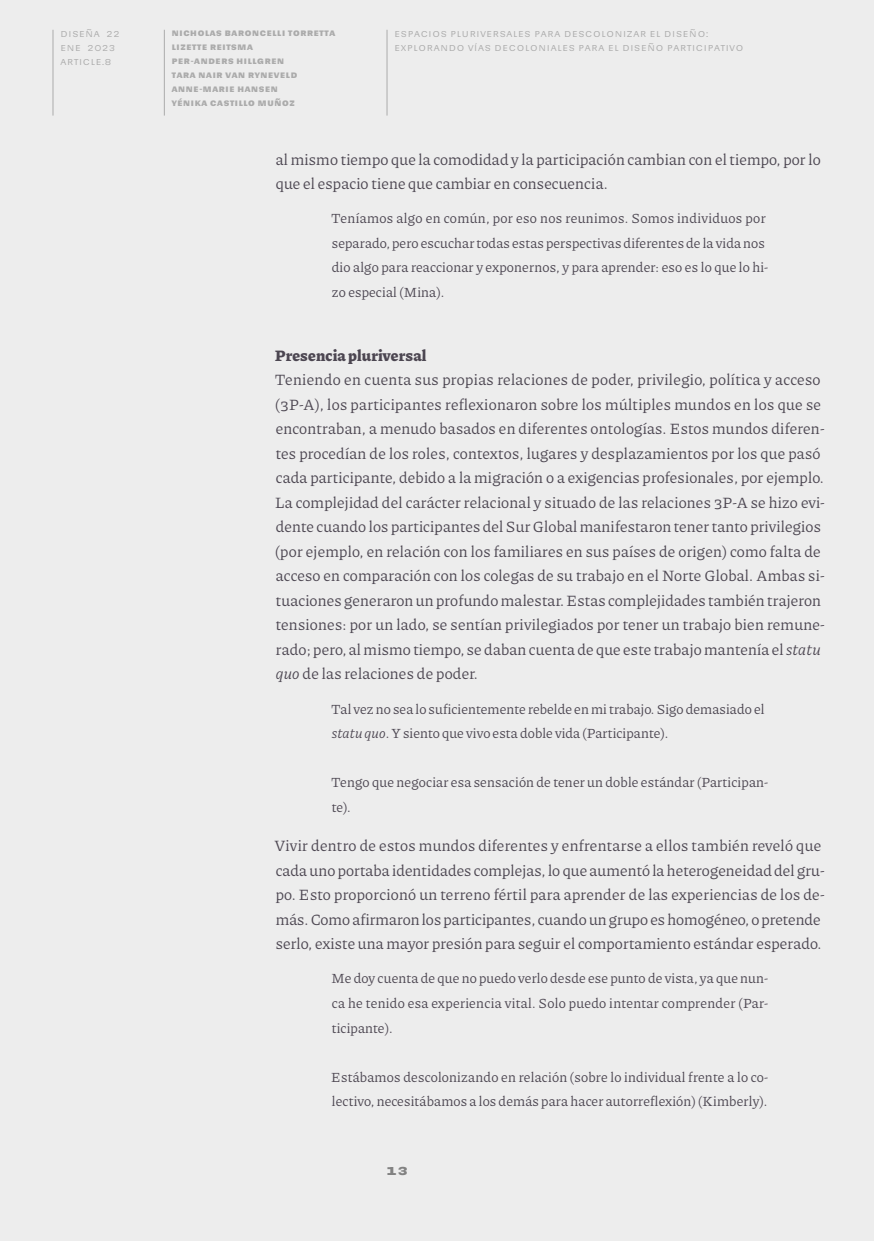
<style>
.page{position:relative;width:874px;height:1241px;background:#fff}
.page>*{position:absolute;margin:0;border:0;box-sizing:border-box;transform-origin:0 0}
.Texto_sin_sangría{font:15.75px/24.5px "Piazzolla";letter-spacing:.01em;color:#4c4651}
.Subtítulo_2{font:800 15.75px "Piazzolla";letter-spacing:.01em;color:#4c4651}
.cita{font:14px/24.5px "Piazzolla";letter-spacing:.01em;color:#4c4651}
.t1{font:700 14px "Sudamerican Grotesk";color:#828282}
.t2{font:10.5px/14px "Sudamerican Grotesk";letter-spacing:.07em;color:#ababab}
.t3{font:700 9.62px/14px "Sudamerican Grotesk";letter-spacing:.07em;color:#ababab}
.s1{font-style:italic}
</style>
<div class="page">
<div style="left:0;top:0;width:873px;height:1240px;background:#ededed"></div>
<hr style="left:52px;top:30px;width:1px;height:85px;background:#ababab">
<hr style="left:164px;top:30px;width:1px;height:85px;background:#ababab">
<hr style="left:386px;top:30px;width:1px;height:85px;background:#ababab">
<p class="t2" style="left:60px;top:26px;width:61px">Diseña 22 ene 2023 article.8</p>
<p class="t3" style="left:172px;top:25px;width:165px">Nicholas Baroncelli Torretta<br>Lizette Reitsma<br>Per-Anders Hillgren<br>Tara Nair van Ryneveld<br>Ann</p>
<p class="t3" style="left:172px;top:81px;width:124px;text-align:center">e-Marie Hansen<br>Yénika Castillo Muñoz</p>
<p class="t2" style="left:394px;top:26px;width:350px">Espacios plurive rsales para descolonizar e l dise ño:<br>Explorando vías de coloniales para e l dise ño participativo</p>
<p class="Texto_sin_sangría" style="left:275px;top:146px;width:546px">al mismo tiempo que la comodidad y la participación cambian con el tiempo, por lo que el espacio tiene que cambiar en consecuencia.</p>
<p class="cita" style="left:331px;top:206px;width:438px">Teníamos algo en común, por eso nos reunimos. Somos individuos por separado, pero escuchar todas estas perspectivas diferentes de la vida nos dio algo para reaccionar y exponernos, y para aprender: eso es lo que lo hi&shy;zo especial (Mina).</p>
<p class="Subtítulo_2" style="left:275px;top:344px;width:153px">Presencia pluriversal</p>
<p class="Texto_sin_sangría" style="left:275px;top:367px;width:551px">Teniendo en cuenta sus propias relaciones de poder, privilegio, política y acceso (3P-A), los participantes reflexionaron sobre los múltiples mundos en los que se encontraban, a menudo basados en diferentes ontologías. Estos mundos diferen&shy;tes procedían de los roles, contextos, lugares y desplazamientos por los que pasó cada participante, debido a la migración o a exigencias profesionales, por ejemplo.<br>La complejidad del carácter relacional y situado de las relaciones 3P-A se hizo evi&shy;dente cuando los participantes del Sur Global manifestaron tener tanto privilegios (por ejemplo, en relación con los familiares en sus países de origen) como falta de acceso en comparación con los colegas de su trabajo en el Norte Global. Ambas si&shy;tuaciones generaron un profundo malestar. Estas complejidades también trajeron tensiones: por un lado, se sentían privilegiados por tener un trabajo bien remune&shy;rado; pero, al mismo tiempo, se daban cuenta de que este trabajo mantenía el <span class="s1">statu quo</span> de las relaciones de poder.</p>
<p class="cita" style="left:331px;top:696px;width:434px">Tal vez no sea lo suficientemente rebelde en mi trabajo. Sigo demasiado el <span class="s1">statu quo</span>. Y siento que vivo esta doble vida (Participante).</p>
<p class="cita" style="left:331px;top:769px;width:438px">Tengo que negociar esa sensación de tener un doble estándar (Participan&shy;te).</p>
<p class="Texto_sin_sangría" style="left:274px;top:832px;width:551px">Vivir dentro de estos mundos diferentes y enfrentarse a ellos también reveló que cada uno portaba identidades complejas, lo que aumentó la heterogeneidad del gru&shy;po. Esto proporcionó un terreno fértil para aprender de las experiencias de los de&shy;más. Como afirmaron los participantes, cuando un grupo es homogéneo, o pretende serlo, existe una mayor presión para seguir el comportamiento estándar esperado.</p>
<p class="cita" style="left:331px;top:965px;width:438px;text-align:justify">Me doy cuenta de que no puedo verlo desde ese punto de vista, ya que nun&shy;ca he tenido esa experiencia vital. Solo puedo intentar comprender (Par&shy;ticipante).</p>
<p class="cita" style="left:331px;top:1063px;width:438px">Estábamos descolonizando en relación (sobre lo individual frente a lo co&shy;lectivo, necesitábamos a los demás para hacer autorreflexión) (Kimberly).</p>
<p class="t1" style="left:386px;top:1158px;width:23px">13</p>
</div>
